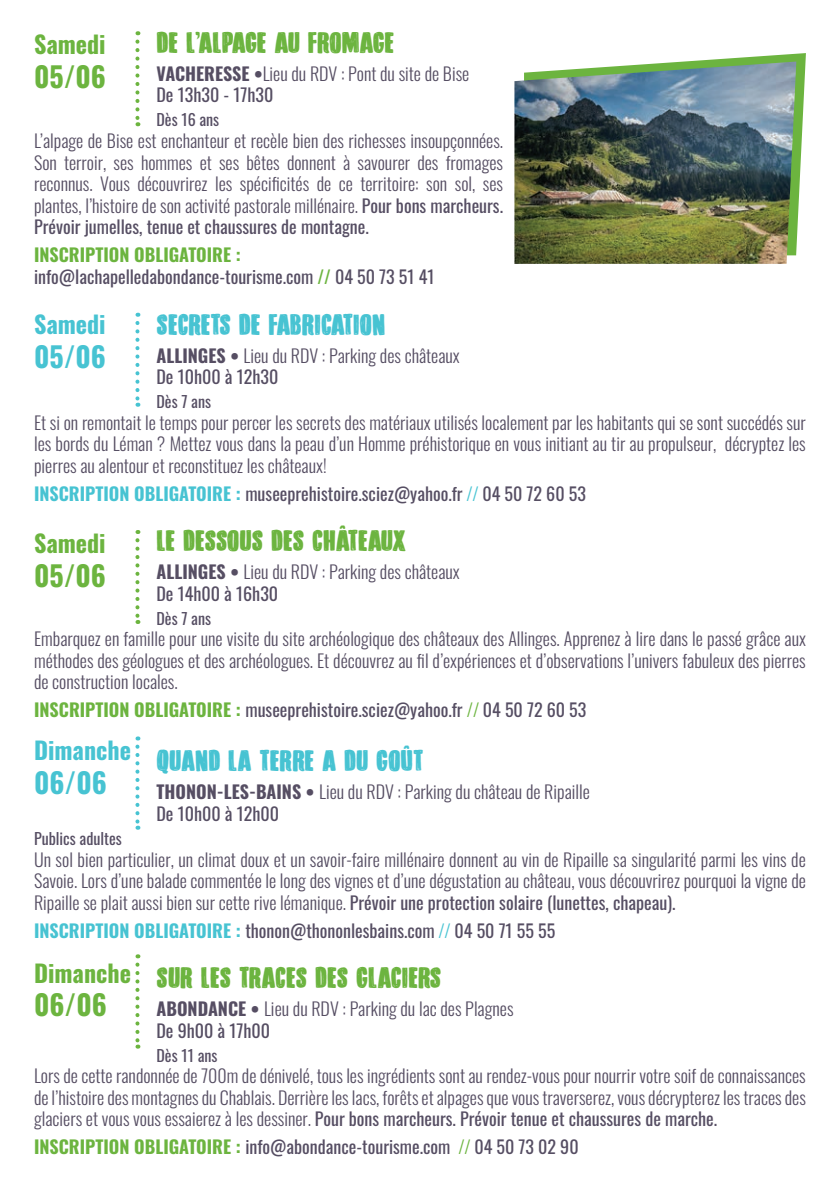
<style>
.page{position:relative;width:840px;height:1191px;background:#fff}
.page>*{position:absolute;margin:0;border:0;box-sizing:border-box;transform-origin:0 0}
.t1{font:30px "DK Bitumen";color:#6cb43f}
.t2{font:30px "DK Bitumen";color:#47c3d2}
.t3{font:700 28px "Oswald";color:#6cb43f}
.t4{font:700 28px "Oswald";color:#47c3d2}
.t5{font:700 24px "Oswald";color:#6cb43f}
.t6{font:700 24px "Oswald";color:#47c3d2}
.t7{font:300 18px/21.6px "Oswald";color:#564e63;text-align:justify}
.t8{font:18px "Oswald";color:#564e63}
.t9{font:700 18px "Oswald";color:#6cb43f}
.t10{font:16px "Oswald";color:#564e63}
.s1{font-weight:700}
.s2{font-weight:400}
.s3{color:#6cb43f}
.s4{font-weight:700;color:#47c3d2}
.s5{font-weight:300;color:#47c3d2}
.s6{font-weight:700;color:#6cb43f}
.s7{font-weight:300;color:#6cb43f}
</style>
<div class="page">
<svg style="left:678px;top:53px;width:127px;height:202px"></svg>
<img style="left:514px;top:62px;width:281px;height:202px">
<svg style="left:135px;top:42px;width:4px;height:84px"></svg>
<svg style="left:135px;top:323px;width:4px;height:84px"></svg>
<svg style="left:135px;top:540px;width:4px;height:84px"></svg>
<svg style="left:135px;top:746px;width:4px;height:83px"></svg>
<svg style="left:135px;top:964px;width:4px;height:84px"></svg>
<p class="t1" style="left:156px;top:26px;width:239px">DE L'ALPAGE AU FROMAGE</p>
<p class="t7" style="left:156px;top:61px;width:314px"><span class="s1">VACHERESSE •</span>Lieu du RDV : Pont du site de Bise</p>
<p class="t8" style="left:156px;top:79px;width:118px">De 13h30 - 17h30</p>
<p class="t10" style="left:156px;top:106px;width:64px">Dès 16 ans</p>
<p class="t7" style="left:34px;top:128px;width:470px">L’alpage de Bise est enchanteur et recèle bien des richesses insoupçonnées.<br>Son terroir, ses hommes et ses bêtes donnent à savourer des fromages reconnus. Vous découvrirez les spécificités de ce territoire: son sol, ses plantes, l’histoire de son activité pastorale millénaire. <span class="s2">Pour bons marcheurs.<br>Prévoir jumelles, tenue et chaussures de montagne.</span></p>
<p class="t9" style="left:34px;top:246px;width:208px">INSCRIPTION OBLIGATOIRE :</p>
<p class="t8" style="left:34px;top:261px;width:402px">info@lachapelledabondance-tourisme.com <span class="s3">//</span> 04 50 73 51 41</p>
<p class="t2" style="left:156px;top:308px;width:230px">SECRETS DE FABRICATION</p>
<p class="t7" style="left:156px;top:342px;width:305px"><span class="s1">ALLINGES •</span> Lieu du RDV : Parking des châteaux</p>
<p class="t8" style="left:156px;top:361px;width:123px">De 10h00 à 12h30</p>
<p class="t10" style="left:156px;top:387px;width:56px">Dès 7 ans</p>
<p class="t7" style="left:34px;top:409px;width:772px">Et si on remontait le temps pour percer les secrets des matériaux utilisés localement par les habitants qui se sont succédés sur les bords du Léman ? Mettez vous dans la peau d’un Homme préhistorique en vous initiant au tir au propulseur, décryptez les pierres au alentour et reconstituez les châteaux!</p>
<p class="t8" style="left:34px;top:477px;width:553px"><span class="s4">INSCRIPTION OBLIGATOIRE :</span> museeprehistoire.sciez@yahoo.fr <span class="s5">//</span> 04 50 72 60 53</p>
<p class="t1" style="left:156px;top:524px;width:251px">LE DESSOUS DES CHÂTEAUX</p>
<p class="t7" style="left:156px;top:559px;width:305px"><span class="s1">ALLINGES •</span> Lieu du RDV : Parking des châteaux</p>
<p class="t8" style="left:156px;top:577px;width:123px">De 14h00 à 16h30</p>
<p class="t10" style="left:156px;top:604px;width:56px">Dès 7 ans</p>
<p class="t7" style="left:34px;top:626px;width:773px">Embarquez en famille pour une visite du site archéologique des châteaux des Allinges. Apprenez à lire dans le passé grâce aux méthodes des géologues et des archéologues. Et découvrez au fil d’expériences et d’observations l’univers fabuleux des pierres de construction locales.</p>
<p class="t8" style="left:34px;top:694px;width:553px"><span class="s6">INSCRIPTION OBLIGATOIRE :</span> museeprehistoire.sciez@yahoo.fr <span class="s7">//</span> 04 50 72 60 53</p>
<p class="t2" style="left:156px;top:745px;width:268px">QUAND LA TERRE A DU GOûT</p>
<p class="t7" style="left:156px;top:779px;width:434px"><span class="s1">THONON-LES-BAINS •</span> Lieu du RDV : Parking du château de Ripaille</p>
<p class="t8" style="left:156px;top:797px;width:124px">De 10h00 à 12h00</p>
<p class="t10" style="left:34px;top:824px;width:89px">Publics adultes</p>
<p class="t7" style="left:34px;top:846px;width:773px">Un sol bien particulier, un climat doux et un savoir-faire millénaire donnent au vin de Ripaille sa singularité parmi les vins de Savoie. Lors d’une balade commentée le long des vignes et d’une dégustation au château, vous découvrirez pourquoi la vigne de Ripaille se plait aussi bien sur cette rive lémanique. <span class="s2">Prévoir une protection solaire (lunettes, chapeau).</span></p>
<p class="t8" style="left:34px;top:914px;width:522px"><span class="s4">INSCRIPTION OBLIGATOIRE :</span> thonon@thononlesbains.com <span class="s5">//</span> 04 50 71 55 55</p>
<p class="t1" style="left:156px;top:961px;width:286px">SUR LES TRACES DES GLACIERS</p>
<p class="t7" style="left:156px;top:995px;width:358px"><span class="s1">ABONDANCE •</span> Lieu du RDV : Parking du lac des Plagnes</p>
<p class="t8" style="left:156px;top:1014px;width:115px">De 9h00 à 17h00</p>
<p class="t10" style="left:156px;top:1040px;width:62px">Dès 11 ans</p>
<p class="t7" style="left:34px;top:1063px;width:772px">Lors de cette randonnée de 700m de dénivelé, tous les ingrédients sont au rendez-vous pour nourrir votre soif de connaissances de l’histoire des montagnes du Chablais. Derrière les lacs, forêts et alpages que vous traverserez, vous décrypterez les traces des glaciers et vous vous essaierez à les dessiner. <span class="s2">Pour bons marcheurs. Prévoir tenue et chaussures de marche.</span></p>
<p class="t8" style="left:34px;top:1131px;width:546px"><span class="s6">INSCRIPTION OBLIGATOIRE :</span> info@abondance-tourisme.com <span class="s7">//</span> 04 50 73 02 90</p>
<p class="t5" style="left:34px;top:32px;width:73px">Samedi</p>
<p class="t3" style="left:34px;top:62px;width:73px">05/06</p>
<p class="t6" style="left:34px;top:312px;width:73px">Samedi</p>
<p class="t4" style="left:34px;top:342px;width:73px">05/06</p>
<p class="t5" style="left:34px;top:530px;width:73px">Samedi</p>
<p class="t3" style="left:34px;top:560px;width:73px">05/06</p>
<p class="t6" style="left:34px;top:738px;width:98px">Dimanche</p>
<p class="t4" style="left:34px;top:768px;width:74px">06/06</p>
<p class="t5" style="left:34px;top:960px;width:98px">Dimanche</p>
<p class="t3" style="left:34px;top:990px;width:74px">06/06</p>
</div>
